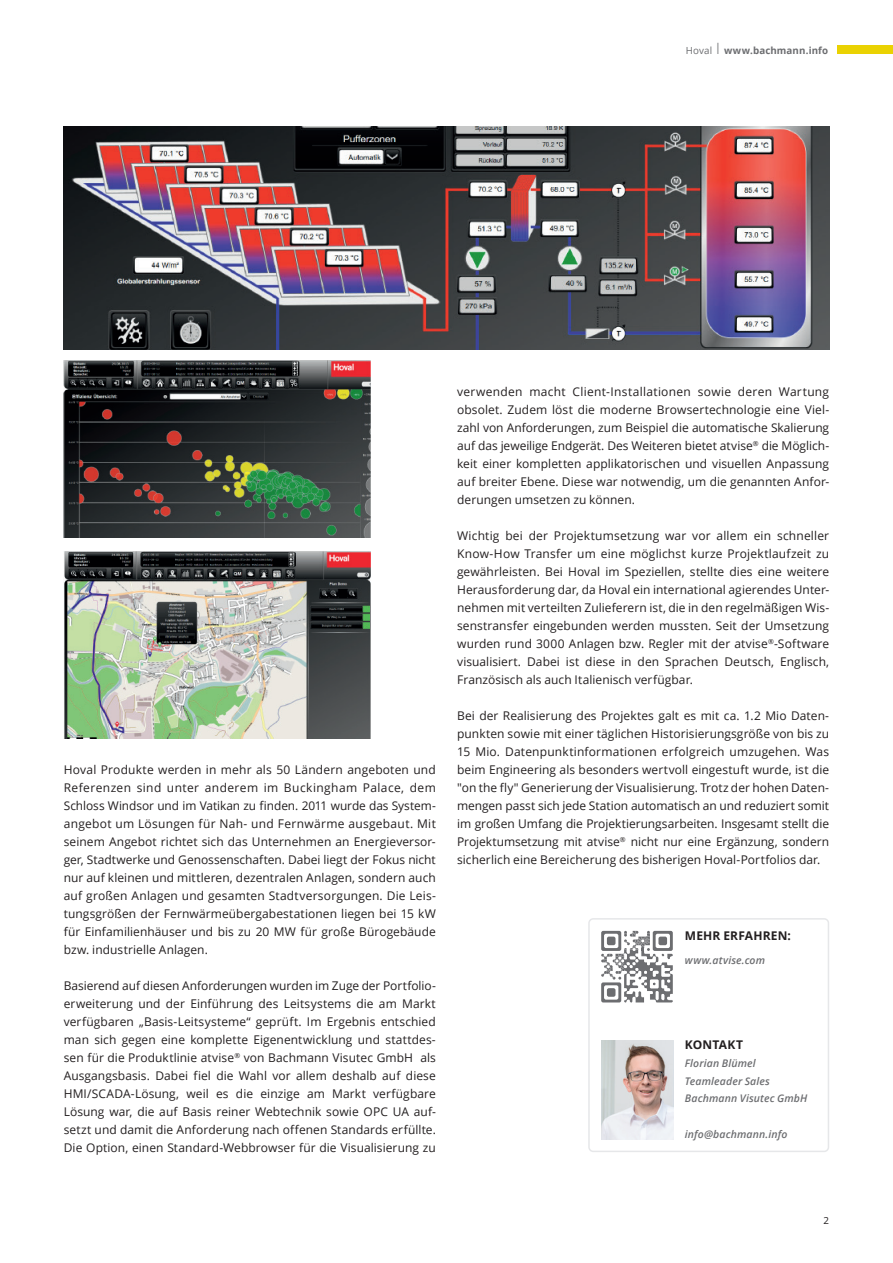
<style>
.page{position:relative;width:893px;height:1263px;background:#fff}
.page>*{position:absolute;margin:0;border:0;box-sizing:border-box;transform-origin:0 0}
.t1{font:12px/18px "Open Sans";letter-spacing:.005em;color:#231f20;text-align:justify}
.t2{font:700 12px "Open Sans";letter-spacing:.015em;color:#231f20}
.t3{font:italic 600 10.5px/17.9px "Open Sans";letter-spacing:.01em;color:#6c6d70}
.t4{font:700 9.75px "Open Sans";letter-spacing:.01em;color:#6c6d70}
.t5{font:9.75px "Open Sans";color:#231f20}
.s1{font-weight:400}
.s2{font-weight:400;font-size:14.7px}
</style>
<div class="page">
<img style="left:64px;top:551px;width:307px;height:187px">
<img style="left:64px;top:360px;width:307px;height:177px">
<img style="left:64px;top:126px;width:765px;height:223px">
<svg style="left:588px;top:918px;width:241px;height:234px"></svg>
<img style="left:601px;top:1041px;width:72px;height:98px">
<svg style="left:601px;top:931px;width:72px;height:71px"></svg>
<div style="left:838px;top:45px;width:55px;height:9px;background:#ead202"></div>
<img style="left:622px;top:949px;width:28px;height:53px">
<p class="t4" style="left:686px;top:44px;width:144px"><span class="s1">Hoval</span> <span class="s2">l</span> www.bachmann.info</p>
<p class="t1" style="left:64px;top:760px;width:374px">Hoval Produkte werden in mehr als 50 Ländern angeboten und Referenzen sind unter anderem im Buckingham Palace, dem Schloss Windsor und im Vatikan zu finden. 2011 wurde das System&shy;angebot um Lösungen für Nah- und Fernwärme ausgebaut. Mit seinem Angebot richtet sich das Unternehmen an Energieversor&shy;ger, Stadtwerke und Genossenschaften. Dabei liegt der Fokus nicht nur auf kleinen und mittleren, dezentralen Anlagen, sondern auch auf großen Anlagen und gesamten Stadtversorgungen. Die Leis&shy;tungsgrößen der Fernwärmeübergabestationen liegen bei 15 kW für Einfamilienhäuser und bis zu 20 MW für große Bürogebäude bzw. industrielle Anlagen.</p>
<p class="t1" style="left:64px;top:976px;width:374px">Basierend auf diesen Anforderungen wurden im Zuge der Portfolio&shy;erweiterung und der Einführung des Leitsystems die am Markt verfügbaren „Basis-Leitsysteme“ geprüft. Im Ergebnis entschied man sich gegen eine komplette Eigenentwicklung und stattdes&shy;sen für die Produktlinie atvise<sup>®</sup> von Bachmann Visutec GmbH als Ausgangsbasis. Dabei fiel die Wahl vor allem deshalb auf diese HMI/SCADA-Lösung, weil es die einzige am Markt verfügbare Lösung war, die auf Basis reiner Webtechnik sowie OPC UA auf&shy;setzt und damit die Anforderung nach offenen Standards erfüllte.<br>Die Option, einen Standard-Webbrowser für die Visualisierung zu</p>
<p class="t1" style="left:457px;top:382px;width:374px">verwenden macht Client-Installationen sowie deren Wartung obsolet. Zudem löst die moderne Browsertechnologie eine Viel&shy;zahl von Anforderungen, zum Beispiel die automatische Skalierung auf das jeweilige Endgerät. Des Weiteren bietet atvise<sup>®</sup> die Möglich&shy;keit einer kompletten applikatorischen und visuellen Anpassung auf breiter Ebene. Diese war notwendig, um die genannten Anfor&shy;derungen umsetzen zu können.</p>
<p class="t1" style="left:457px;top:526px;width:374px">Wichtig bei der Projektumsetzung war vor allem ein schneller Know-How Transfer um eine möglichst kurze Projektlaufzeit zu gewährleisten. Bei Hoval im Speziellen, stellte dies eine weitere Herausforderung dar, da Hoval ein international agierendes Unter&shy;nehmen mit verteilten Zulieferern ist, die in den regelmäßigen Wis&shy;senstransfer eingebunden werden mussten. Seit der Umsetzung wurden rund 3000 Anlagen bzw. Regler mit der atvise<sup>®</sup>-Software visualisiert. Dabei ist diese in den Sprachen Deutsch, Englisch, Französisch als auch Italienisch verfügbar.</p>
<p class="t1" style="left:457px;top:706px;width:374px">Bei der Realisierung des Projektes galt es mit ca. 1.2 Mio Daten&shy;punkten sowie mit einer täglichen Historisierungsgröße von bis zu 15 Mio. Datenpunktinformationen erfolgreich umzugehen. Was beim Engineering als besonders wertvoll eingestuft wurde, ist die "on the fly" Generierung der Visualisierung. Trotz der hohen Daten&shy;mengen passt sich jede Station automatisch an und reduziert somit im großen Umfang die Projektierungsarbeiten. Insgesamt stellt die Projektumsetzung mit atvise<sup>®</sup> nicht nur eine Ergänzung, sondern sicherlich eine Bereicherung des bisherigen Hoval-Portfolios dar.</p>
<p class="t2" style="left:685px;top:927px;width:108px">MEHR ERFAHREN:</p>
<p class="t3" style="left:685px;top:950px;width:82px">www.atvise.com</p>
<p class="t2" style="left:685px;top:1036px;width:60px">KONTAKT</p>
<p class="t3" style="left:685px;top:1054px;width:124px">Florian Blümel<br>Teamleader Sales<br>Bachmann Visutec GmbH</p>
<p class="t3" style="left:685px;top:1125px;width:104px">info@bachmann.info</p>
<p class="t5" style="left:824px;top:1214px;width:7px">2</p>
</div>
